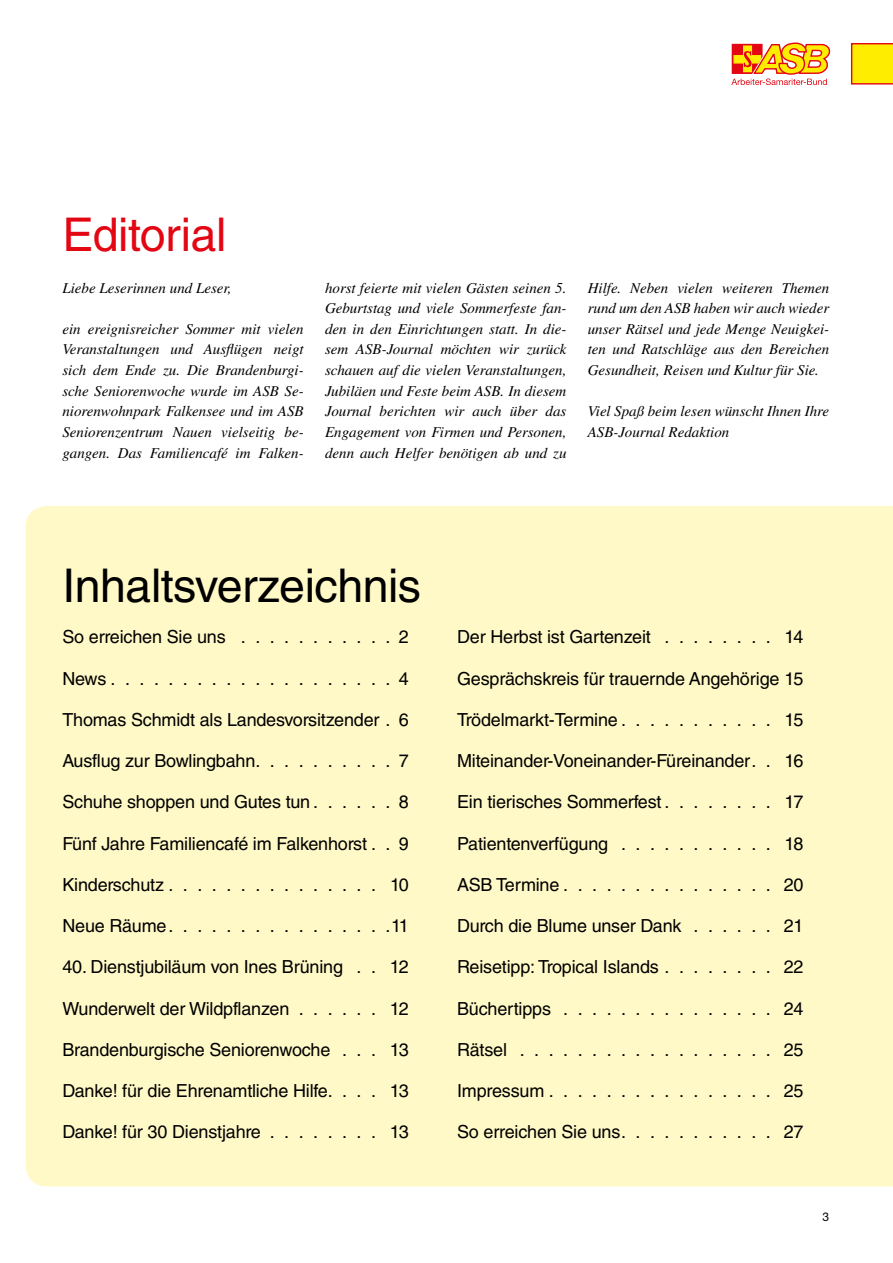
<style>
.page{position:relative;width:893px;height:1263px;background:#fff}
.page>*{position:absolute;margin:0;border:0;box-sizing:border-box;transform-origin:0 0}
.t1{font:46.5px "Helvetica LT Std";letter-spacing:-.01em;color:#000}
.t2{font:46.5px "Helvetica LT Std";letter-spacing:-.01em;color:#e30613}
.t3{font:18px "Helvetica LT Std";letter-spacing:-.01em;color:#000}
.t4{font:italic 15px/20.7px "Times LT Std";color:#000;text-align:justify}
.t5{font:12px "Helvetica Neue LT Std";color:#000}
</style>
<div class="page">
<svg style="left:851px;top:43px;width:42px;height:42px;background:#fcd604"></svg>
<svg style="left:731px;top:42px;width:99px;height:43px"></svg>
<div style="left:26px;top:506px;width:867px;height:680px;background:#fff9c7"></div>
<h1 class="t2" style="left:62px;top:208px;width:166px">Editorial</h1>
<p class="t4" style="left:62px;top:277px;width:171px">Liebe Leserinnen und Leser,</p>
<p class="t4" style="left:62px;top:318px;width:243px">ein ereignisreicher Sommer mit vielen Veranstaltungen und Ausflügen neigt sich dem Ende zu. Die Brandenburgi&shy;sche Seniorenwoche wurde im ASB Se&shy;niorenwohnpark Falkensee und im ASB Seniorenzentrum Nauen vielseitig be&shy;gangen. Das Familiencafé im Falken-</p>
<p class="t4" style="left:325px;top:277px;width:243px">horst feierte mit vielen Gästen seinen 5.<br>Geburtstag und viele Sommerfeste fan&shy;den in den Einrichtungen statt. In die&shy;sem ASB-Journal möchten wir zurück schauen auf die vielen Veranstaltungen, Jubiläen und Feste beim ASB. In diesem Journal berichten wir auch über das Engagement von Firmen und Personen, denn auch Helfer benötigen ab und zu</p>
<p class="t4" style="left:588px;top:277px;width:243px">Hilfe. Neben vielen weiteren Themen rund um den ASB haben wir auch wieder unser Rätsel und jede Menge Neuigkei&shy;ten und Ratschläge aus den Bereichen Gesundheit, Reisen und Kultur für Sie.</p>
<p class="t4" style="left:588px;top:401px;width:243px">Viel Spaß beim lesen wünscht Ihnen Ihre<br>ASB-Journal Redaktion</p>
<h1 class="t1" style="left:62px;top:559px;width:360px">Inhaltsverzeichnis</h1>
<p class="t3" style="left:62px;top:626px;width:165px">So erreichen Sie uns</p>
<p class="t3" style="left:399px;top:626px;width:12px">2</p>
<p class="t3" style="left:62px;top:668px;width:348px">News . . . . . . . . . . . . . . . . . . . . 4</p>
<p class="t3" style="left:62px;top:709px;width:348px">Thomas Schmidt als Landesvorsitzender 6</p>
<p class="t3" style="left:62px;top:750px;width:348px">Ausflug zur Bowlingbahn . . . . . . . . . . 7</p>
<p class="t3" style="left:62px;top:791px;width:348px">Schuhe shoppen und Gutes tun . . . . . . 8</p>
<p class="t3" style="left:62px;top:833px;width:348px">Fünf Jahre Familiencafé im Falkenhorst . . 9</p>
<p class="t3" style="left:62px;top:874px;width:348px">Kinderschutz . . . . . . . . . . . . . . . 10</p>
<p class="t3" style="left:62px;top:915px;width:348px">Neue Räume . . . . . . . . . . . . . . . 11</p>
<p class="t3" style="left:62px;top:956px;width:282px">40. Dienstjubiläum von Ines Brüning</p>
<p class="t3" style="left:390px;top:956px;width:21px">12</p>
<p class="t3" style="left:62px;top:998px;width:229px">Wunderwelt der Wildpflanzen</p>
<p class="t3" style="left:390px;top:998px;width:21px">12</p>
<p class="t3" style="left:62px;top:1039px;width:270px">Brandenburgische Seniorenwoche</p>
<p class="t3" style="left:390px;top:1039px;width:21px">13</p>
<p class="t3" style="left:62px;top:1080px;width:348px">Danke! für die Ehrenamtliche Hilfe . . . . 13</p>
<p class="t3" style="left:62px;top:1121px;width:200px">Danke! für 30 Dienstjahre</p>
<p class="t3" style="left:390px;top:1121px;width:21px">13</p>
<p class="t3" style="left:457px;top:626px;width:195px">Der Herbst ist Gartenzeit</p>
<p class="t3" style="left:784px;top:626px;width:21px">14</p>
<p class="t3" style="left:457px;top:668px;width:348px">Gesprächskreis für trauernde Angehörige 15</p>
<p class="t3" style="left:457px;top:709px;width:348px">Trödelmarkt-Termine . . . . . . . . . . . 15</p>
<p class="t3" style="left:457px;top:750px;width:348px">Miteinander-Voneinander-Füreinander . . 16</p>
<p class="t3" style="left:457px;top:792px;width:348px">Ein tierisches Sommerfest . . . . . . . . 17</p>
<p class="t3" style="left:457px;top:833px;width:153px">Patientenverfügung</p>
<p class="t3" style="left:784px;top:833px;width:21px">18</p>
<p class="t3" style="left:457px;top:874px;width:348px">ASB Termine . . . . . . . . . . . . . . . 20</p>
<p class="t3" style="left:457px;top:915px;width:226px">Durch die Blume unser Dank</p>
<p class="t3" style="left:784px;top:915px;width:21px">21</p>
<p class="t3" style="left:457px;top:957px;width:203px">Reisetipp: Tropical Islands</p>
<p class="t3" style="left:784px;top:957px;width:21px">22</p>
<p class="t3" style="left:457px;top:998px;width:95px">Büchertipps</p>
<p class="t3" style="left:784px;top:998px;width:21px">24</p>
<p class="t3" style="left:457px;top:1039px;width:51px">Rätsel</p>
<p class="t3" style="left:784px;top:1039px;width:21px">25</p>
<p class="t3" style="left:457px;top:1080px;width:348px">Impressum . . . . . . . . . . . . . . . . 25</p>
<p class="t3" style="left:457px;top:1122px;width:348px">So erreichen Sie uns . . . . . . . . . . . 27</p>
<p class="t5" style="left:822px;top:1209px;width:8px">3</p>
</div>
